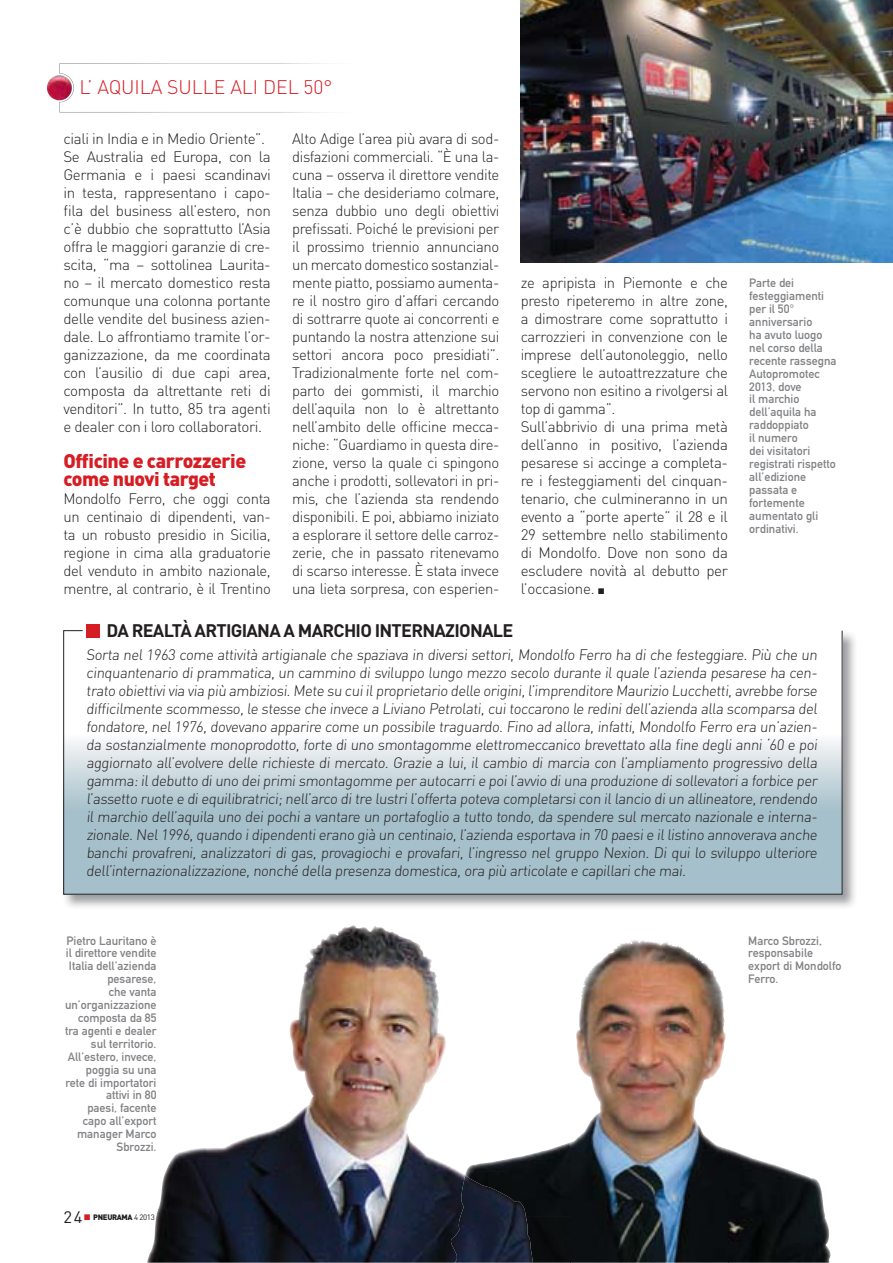
<style>
.page{position:relative;width:893px;height:1263px;background:#fff}
.page>*{position:absolute;margin:0;border:0;box-sizing:border-box;transform-origin:0 0}
.t1{font:900 19.5px/18px "DIN";letter-spacing:-.025em;color:#d71d24}
.t2{font:300 19.5px "DIN";letter-spacing:-.005em;color:#d71d24}
.t3{font:700 18px "DIN";letter-spacing:-.04em;color:#231f20}
.t4{font:300 15px/18px "DIN";letter-spacing:-.025em;color:#231f20;text-align:justify}
.t5{font:12px/12.9px "DIN Mittelschrift";color:#808285}
.t6{font:900 7.8px "DIN";letter-spacing:-.045em;color:#231f20}
.s1{font-weight:400;font-size:16.5px}
.s2{font-weight:400}
</style>
<div class="page">
<img style="left:59px;top:64px;width:15px;height:48px">
<img style="left:47px;top:75px;width:12px;height:22px">
<img style="left:65px;top:630px;width:790px;height:277px">
<svg style="left:63px;top:630px;width:779px;height:265px"></svg>
<div style="left:87px;top:624px;width:13px;height:13px;background:#d71d24"></div>
<img style="left:520px;top:0;width:372px;height:263px">
<img style="left:570px;top:941px;width:158px;height:322px">
<img style="left:465px;top:1142px;width:105px;height:74px">
<img style="left:728px;top:1149px;width:103px;height:114px">
<div style="left:533px;top:1216px;width:37px;height:47px;background:#0b0d0e"></div>
<img style="left:147px;top:925px;width:318px;height:338px">
<img style="left:449px;top:1175px;width:84px;height:88px">
<h1 class="t2" style="left:79px;top:81px;width:254px">L’ AQUILA SULLE ALI DEL 50°</h1>
<p class="t4" style="left:63px;top:131px;width:209px;text-align:left">ciali in India e in Medio Oriente”.<br>Se Australia ed Europa, con la<br>Germania e i paesi scandinavi in testa, rappresentano i capo&shy;fila del business all’estero, non c’è dubbio che soprattutto l’Asia offra le maggiori garanzie di cre&shy;scita, “ma – sottolinea Laurita&shy;no – il mercato domestico resta comunque una colonna portante delle vendite del business azien&shy;dale. Lo affrontiamo tramite l’or&shy;ganizzazione, da me coordinata con l’ausilio di due capi area, composta da altrettante reti di venditori”. In tutto, 85 tra agenti e dealer con i loro collaboratori.</p>
<h1 class="t1" style="left:63px;top:454px;width:184px">Officine e carrozzerie come nuovi target</h1>
<p class="t4" style="left:63px;top:491px;width:209px">Mondolfo Ferro, che oggi conta un centinaio di dipendenti, van&shy;ta un robusto presidio in Sicilia, regione in cima alla graduatorie del venduto in ambito nazionale, mentre, al contrario, è il Trentino</p>
<p class="t4" style="left:292px;top:131px;width:209px">Alto Adige l’area più avara di sod&shy;disfazioni commerciali. “È una la&shy;cuna – osserva il direttore vendite Italia – che desideriamo colmare, senza dubbio uno degli obiettivi prefissati. Poiché le previsioni per il prossimo triennio annunciano un mercato domestico sostanzial&shy;mente piatto, possiamo aumenta&shy;re il nostro giro d’affari cercando di sottrarre quote ai concorrenti e puntando la nostra attenzione sui settori ancora poco presidiati”.<br>Tradizionalmente forte nel com&shy;parto dei gommisti, il marchio dell’aquila non lo è altrettanto nell’ambito delle officine mecca&shy;niche: “Guardiamo in questa dire&shy;zione, verso la quale ci spingono anche i prodotti, sollevatori in pri&shy;mis, che l’azienda sta rendendo disponibili. E poi, abbiamo iniziato a esplorare il settore delle carroz&shy;zerie, che in passato ritenevamo di scarso interesse. È stata invece una lieta sorpresa, con esperien-</p>
<p class="t4" style="left:520px;top:275px;width:209px;text-align:left">ze apripista in Piemonte e che presto ripeteremo in altre zone, a dimostrare come soprattutto i carrozzieri in convenzione con le imprese dell’autonoleggio, nello scegliere le autoattrezzature che servono non esitino a rivolgersi al top di gamma”.<br>Sull’abbrivio di una prima metà dell’anno in positivo, l’azienda pesarese si accinge a completa&shy;re i festeggiamenti del cinquan&shy;tenario, che culmineranno in un evento a “porte aperte” il 28 e il<br>29 settembre nello stabilimento di Mondolfo. Dove non sono da escludere novità al debutto per l’occasione.</p>
<p class="t3" style="left:106px;top:624px;width:408px">DA REALTÀ ARTIGIANA A MARCHIO INTERNAZIONALE</p>
<p class="t5" style="left:749px;top:278px;width:89px">Parte dei festeggiamenti per il 50° anniversario<br>ha avuto luogo nel corso della recente rassegna<br>Autopromotec<br>2013, dove<br>il marchio dell’aquila ha raddoppiato<br>il numero<br>dei visitatori registrati rispetto all’edizione passata e fortemente aumentato gli ordinativi.</p>
<p class="t4" style="left:86px;top:647px;width:734px">Sorta nel 1963 come attività artigianale che spaziava in diversi settori, Mondolfo Ferro ha di che festeggiare. Più che un cinquantenario di prammatica, un cammino di sviluppo lungo mezzo secolo durante il quale l’azienda pesarese ha cen&shy;trato obiettivi via via più ambiziosi. Mete su cui il proprietario delle origini, l’imprenditore Maurizio Lucchetti, avrebbe forse difficilmente scommesso, le stesse che invece a Liviano Petrolati, cui toccarono le redini dell’azienda alla scomparsa del fondatore, nel 1976, dovevano apparire come un possibile traguardo. Fino ad allora, infatti, Mondolfo Ferro era un’azien&shy;da sostanzialmente monoprodotto, forte di uno smontagomme elettromeccanico brevettato alla fine degli anni ‘60 e poi aggiornato all’evolvere delle richieste di mercato. Grazie a lui, il cambio di marcia con l’ampliamento progressivo della gamma: il debutto di uno dei primi smontagomme per autocarri e poi l’avvio di una produzione di sollevatori a forbice per l’assetto ruote e di equilibratrici; nell’arco di tre lustri l’offerta poteva completarsi con il lancio di un allineatore, rendendo il marchio dell’aquila uno dei pochi a vantare un portafoglio a tutto tondo, da spendere sul mercato nazionale e interna&shy;zionale. Nel 1996, quando i dipendenti erano già un centinaio, l’azienda esportava in 70 paesi e il listino annoverava anche banchi provafreni, analizzatori di gas, provagiochi e provafari, l’ingresso nel gruppo Nexion. Di qui lo sviluppo ulteriore dell’internazionalizzazione, nonché della presenza domestica, ora più articolate e capillari che mai.</p>
<p class="t5" style="left:65px;top:935px;width:93px;text-align:right">Pietro Lauritano è il direttore vendite<br>Italia dell’azienda pesarese,<br>che vanta un’organizzazione composta da 85 tra agenti e dealer sul territorio.<br>All’estero, invece, poggia su una rete di importatori attivi in 80<br>paesi, facente capo all’export manager Marco<br>Sbrozzi.</p>
<p class="t5" style="left:748px;top:935px;width:95px">Marco Sbrozzi, responsabile export di Mondolfo<br>Ferro.</p>
<p class="t6" style="left:63px;top:1214px;width:93px"><span class="s1">24</span> PNEURAMA <span class="s2">4 2013</span></p>
</div>
